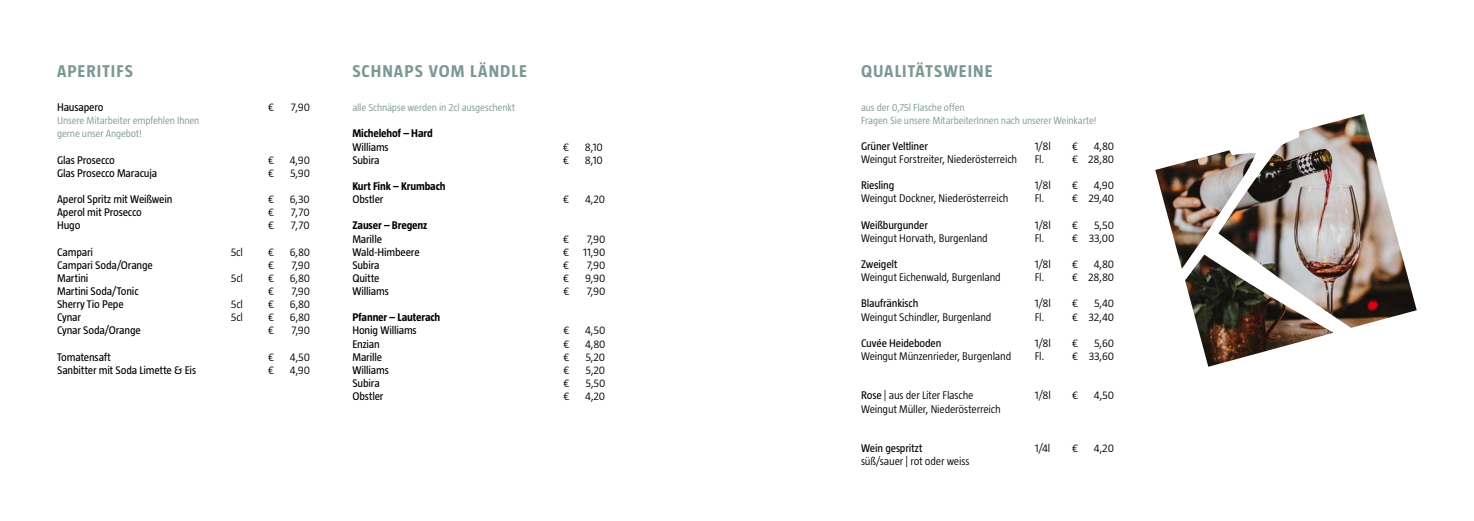
<style>
.page{position:relative;width:1474px;height:521px;background:#fff}
.page>*{position:absolute;margin:0;border:0;box-sizing:border-box;transform-origin:0 0}
.t1{font:700 17.5px "Taz";letter-spacing:.06em;color:#7b9893}
.t2{font:300 11.38px "Taz";letter-spacing:-.015em;color:#000}
.t3{font:11.38px "Taz";letter-spacing:-.015em;color:#000}
.t4{font:700 11.38px "Taz";letter-spacing:-.01em;color:#000}
.t5{font:300 10.5px/13.1px "Taz";letter-spacing:-.015em;color:#7b9893}
.s1{font-weight:400}
</style>
<div class="page">
<img style="left:1155px;top:114px;width:262px;height:253px">
<h1 class="t1" style="left:57px;top:61px;width:77px">APERITIFS</h1>
<h1 class="t1" style="left:861px;top:61px;width:133px">QUALITÄTSWEINE</h1>
<p class="t5" style="left:861px;top:100px;width:237px">aus der 0,75l Flasche offen<br>Fragen Sie unsere MitarbeiterInnen nach unserer Weinkarte!</p>
<p class="t3" style="left:861px;top:140px;width:68px">Grüner Veltliner</p>
<p class="t2" style="left:1034px;top:140px;width:18px">1/8l</p>
<p class="t2" style="left:1072px;top:140px;width:8px">€</p>
<p class="t2" style="left:1093px;top:140px;width:22px">4,80</p>
<p class="t2" style="left:861px;top:153px;width:158px">Weingut Forstreiter, Niederösterreich</p>
<p class="t2" style="left:1034px;top:153px;width:11px">Fl.</p>
<p class="t2" style="left:1072px;top:153px;width:44px">€ 28,80</p>
<p class="t3" style="left:861px;top:179px;width:35px">Riesling</p>
<p class="t2" style="left:1034px;top:179px;width:18px">1/8l</p>
<p class="t2" style="left:1072px;top:179px;width:8px">€</p>
<p class="t2" style="left:1093px;top:179px;width:22px">4,90</p>
<p class="t2" style="left:861px;top:192px;width:149px">Weingut Dockner, Niederösterreich</p>
<p class="t2" style="left:1034px;top:192px;width:11px">Fl.</p>
<p class="t2" style="left:1072px;top:192px;width:44px">€ 29,40</p>
<p class="t3" style="left:861px;top:218px;width:68px">Weißburgunder</p>
<p class="t2" style="left:1034px;top:218px;width:18px">1/8l</p>
<p class="t2" style="left:1072px;top:218px;width:8px">€</p>
<p class="t2" style="left:1094px;top:218px;width:21px">5,50</p>
<p class="t2" style="left:861px;top:232px;width:128px">Weingut Horvath, Burgenland</p>
<p class="t2" style="left:1034px;top:232px;width:11px">Fl.</p>
<p class="t2" style="left:1072px;top:232px;width:44px">€ 33,00</p>
<p class="t3" style="left:861px;top:258px;width:38px">Zweigelt</p>
<p class="t2" style="left:1034px;top:258px;width:18px">1/8l</p>
<p class="t2" style="left:1072px;top:258px;width:8px">€</p>
<p class="t2" style="left:1093px;top:258px;width:22px">4,80</p>
<p class="t2" style="left:861px;top:271px;width:141px">Weingut Eichenwald, Burgenland</p>
<p class="t2" style="left:1034px;top:271px;width:11px">Fl.</p>
<p class="t2" style="left:1072px;top:271px;width:44px">€ 28,80</p>
<p class="t3" style="left:861px;top:297px;width:59px">Blaufränkisch</p>
<p class="t2" style="left:1034px;top:297px;width:18px">1/8l</p>
<p class="t2" style="left:1072px;top:297px;width:8px">€</p>
<p class="t2" style="left:1094px;top:297px;width:22px">5,40</p>
<p class="t2" style="left:861px;top:310px;width:132px">Weingut Schindler, Burgenland</p>
<p class="t2" style="left:1034px;top:310px;width:11px">Fl.</p>
<p class="t2" style="left:1072px;top:310px;width:44px">€ 32,40</p>
<p class="t3" style="left:861px;top:337px;width:82px">Cuvée Heideboden</p>
<p class="t2" style="left:1034px;top:337px;width:18px">1/8l</p>
<p class="t2" style="left:1072px;top:337px;width:8px">€</p>
<p class="t2" style="left:1094px;top:337px;width:22px">5,60</p>
<p class="t2" style="left:861px;top:350px;width:152px">Weingut Münzenrieder, Burgenland</p>
<p class="t2" style="left:1034px;top:350px;width:11px">Fl.</p>
<p class="t2" style="left:1072px;top:350px;width:44px">€ 33,60</p>
<p class="t2" style="left:861px;top:389px;width:114px"><span class="s1">Rose</span> | aus der Liter Flasche</p>
<p class="t2" style="left:1034px;top:389px;width:18px">1/8l</p>
<p class="t2" style="left:1072px;top:389px;width:8px">€</p>
<p class="t2" style="left:1093px;top:389px;width:22px">4,50</p>
<p class="t2" style="left:861px;top:402px;width:141px">Weingut Müller, Niederösterreich</p>
<p class="t3" style="left:861px;top:442px;width:63px">Wein gespritzt</p>
<p class="t2" style="left:1034px;top:442px;width:17px">1/4l</p>
<p class="t2" style="left:1072px;top:442px;width:8px">€</p>
<p class="t2" style="left:1093px;top:442px;width:22px">4,20</p>
<p class="t2" style="left:861px;top:455px;width:110px">süß/sauer | rot oder weiss</p>
<h1 class="t1" style="left:352px;top:61px;width:176px">SCHNAPS VOM LÄNDLE</h1>
<p class="t3" style="left:57px;top:101px;width:48px">Hausapero</p>
<p class="t2" style="left:268px;top:101px;width:8px">€</p>
<p class="t2" style="left:291px;top:101px;width:21px">7,90</p>
<p class="t5" style="left:57px;top:114px;width:144px">Unsere Mitarbeiter empfehlen Ihnen gerne unser Angebot!</p>
<p class="t3" style="left:57px;top:153px;width:59px">Glas Prosecco</p>
<p class="t2" style="left:268px;top:153px;width:8px">€</p>
<p class="t2" style="left:290px;top:153px;width:22px">4,90</p>
<p class="t3" style="left:57px;top:167px;width:102px">Glas Prosecco Maracuja</p>
<p class="t2" style="left:268px;top:167px;width:8px">€</p>
<p class="t2" style="left:290px;top:167px;width:22px">5,90</p>
<p class="t3" style="left:57px;top:193px;width:117px">Aperol Spritz mit Weißwein</p>
<p class="t2" style="left:268px;top:193px;width:8px">€</p>
<p class="t2" style="left:290px;top:193px;width:22px">6,30</p>
<p class="t3" style="left:57px;top:206px;width:86px">Aperol mit Prosecco</p>
<p class="t2" style="left:268px;top:206px;width:8px">€</p>
<p class="t2" style="left:291px;top:206px;width:21px">7,70</p>
<p class="t3" style="left:57px;top:219px;width:25px">Hugo</p>
<p class="t2" style="left:268px;top:219px;width:8px">€</p>
<p class="t2" style="left:291px;top:219px;width:21px">7,70</p>
<p class="t3" style="left:57px;top:245px;width:37px">Campari</p>
<p class="t2" style="left:231px;top:245px;width:14px">5cl</p>
<p class="t2" style="left:268px;top:245px;width:8px">€</p>
<p class="t2" style="left:290px;top:245px;width:22px">6,80</p>
<p class="t3" style="left:57px;top:258px;width:97px">Campari Soda/Orange</p>
<p class="t2" style="left:268px;top:258px;width:8px">€</p>
<p class="t2" style="left:291px;top:258px;width:20px">7,90</p>
<p class="t3" style="left:57px;top:272px;width:33px">Martini</p>
<p class="t2" style="left:231px;top:272px;width:14px">5cl</p>
<p class="t2" style="left:268px;top:272px;width:8px">€</p>
<p class="t2" style="left:290px;top:272px;width:22px">6,80</p>
<p class="t3" style="left:57px;top:285px;width:83px">Martini Soda/Tonic</p>
<p class="t2" style="left:268px;top:285px;width:8px">€</p>
<p class="t2" style="left:291px;top:285px;width:20px">7,90</p>
<p class="t3" style="left:57px;top:298px;width:68px">Sherry Tio Pepe</p>
<p class="t2" style="left:231px;top:298px;width:14px">5cl</p>
<p class="t2" style="left:268px;top:298px;width:8px">€</p>
<p class="t2" style="left:290px;top:298px;width:22px">6,80</p>
<p class="t3" style="left:57px;top:311px;width:25px">Cynar</p>
<p class="t2" style="left:231px;top:311px;width:14px">5cl</p>
<p class="t2" style="left:268px;top:311px;width:8px">€</p>
<p class="t2" style="left:290px;top:311px;width:22px">6,80</p>
<p class="t3" style="left:57px;top:324px;width:85px">Cynar Soda/Orange</p>
<p class="t2" style="left:268px;top:324px;width:8px">€</p>
<p class="t2" style="left:291px;top:324px;width:20px">7,90</p>
<p class="t3" style="left:57px;top:350px;width:55px">Tomatensaft</p>
<p class="t2" style="left:268px;top:350px;width:8px">€</p>
<p class="t2" style="left:290px;top:350px;width:22px">4,50</p>
<p class="t3" style="left:57px;top:363px;width:140px">Sanbitter mit Soda Limette &amp; Eis</p>
<p class="t2" style="left:268px;top:363px;width:8px">€</p>
<p class="t2" style="left:290px;top:363px;width:22px">4,90</p>
<p class="t5" style="left:352px;top:101px;width:164px">alle Schnäpse werden in 2cl ausgeschenkt</p>
<p class="t4" style="left:352px;top:127px;width:82px">Michelehof – Hard</p>
<p class="t3" style="left:352px;top:140px;width:38px">Williams</p>
<p class="t2" style="left:563px;top:140px;width:8px">€</p>
<p class="t2" style="left:585px;top:140px;width:19px">8,10</p>
<p class="t3" style="left:352px;top:153px;width:29px">Subira</p>
<p class="t2" style="left:563px;top:153px;width:8px">€</p>
<p class="t2" style="left:585px;top:153px;width:19px">8,10</p>
<p class="t4" style="left:352px;top:180px;width:95px">Kurt Fink – Krumbach</p>
<p class="t3" style="left:352px;top:193px;width:33px">Obstler</p>
<p class="t2" style="left:563px;top:193px;width:8px">€</p>
<p class="t2" style="left:585px;top:193px;width:22px">4,20</p>
<p class="t4" style="left:352px;top:219px;width:77px">Zauser – Bregenz</p>
<p class="t3" style="left:352px;top:232px;width:31px">Marille</p>
<p class="t2" style="left:563px;top:232px;width:8px">€</p>
<p class="t2" style="left:586px;top:232px;width:20px">7,90</p>
<p class="t3" style="left:352px;top:245px;width:69px">Wald-Himbeere</p>
<p class="t2" style="left:563px;top:245px;width:44px">€ 11,90</p>
<p class="t3" style="left:352px;top:258px;width:29px">Subira</p>
<p class="t2" style="left:563px;top:258px;width:8px">€</p>
<p class="t2" style="left:587px;top:258px;width:20px">7,90</p>
<p class="t3" style="left:352px;top:272px;width:29px">Quitte</p>
<p class="t2" style="left:563px;top:272px;width:8px">€</p>
<p class="t2" style="left:585px;top:272px;width:22px">9,90</p>
<p class="t3" style="left:352px;top:285px;width:38px">Williams</p>
<p class="t2" style="left:563px;top:285px;width:8px">€</p>
<p class="t2" style="left:587px;top:285px;width:20px">7,90</p>
<p class="t4" style="left:352px;top:311px;width:89px">Pfanner – Lauterach</p>
<p class="t3" style="left:352px;top:324px;width:66px">Honig Williams</p>
<p class="t2" style="left:563px;top:324px;width:8px">€</p>
<p class="t2" style="left:585px;top:324px;width:22px">4,50</p>
<p class="t3" style="left:352px;top:337px;width:29px">Enzian</p>
<p class="t2" style="left:563px;top:337px;width:8px">€</p>
<p class="t2" style="left:585px;top:337px;width:22px">4,80</p>
<p class="t3" style="left:352px;top:350px;width:31px">Marille</p>
<p class="t2" style="left:563px;top:350px;width:8px">€</p>
<p class="t2" style="left:585px;top:350px;width:21px">5,20</p>
<p class="t3" style="left:352px;top:364px;width:38px">Williams</p>
<p class="t2" style="left:563px;top:364px;width:8px">€</p>
<p class="t2" style="left:585px;top:364px;width:21px">5,20</p>
<p class="t3" style="left:352px;top:377px;width:29px">Subira</p>
<p class="t2" style="left:563px;top:377px;width:8px">€</p>
<p class="t2" style="left:585px;top:377px;width:21px">5,50</p>
<p class="t3" style="left:352px;top:390px;width:33px">Obstler</p>
<p class="t2" style="left:563px;top:390px;width:8px">€</p>
<p class="t2" style="left:585px;top:390px;width:22px">4,20</p>
</div>
